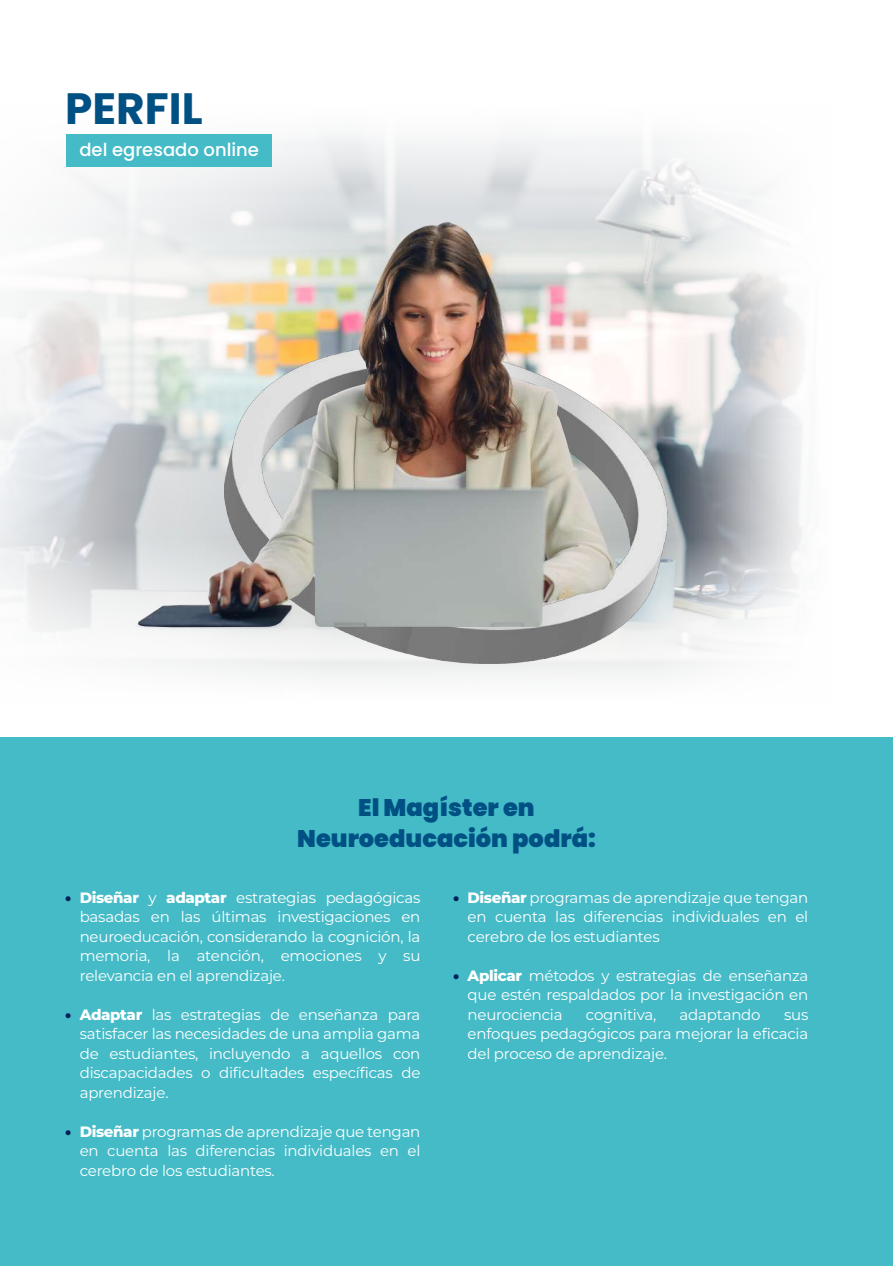
<style>
.page{position:relative;width:893px;height:1266px;background:#fff}
.page>*{position:absolute;margin:0;border:0;box-sizing:border-box;transform-origin:0 0}
.t1{font:700 43.8px "Poppins";color:#005083}
.t2{font:900 24px/30.8px "Poppins";color:#005083;text-align:center}
.t3{font:500 18px "Poppins";color:#fff}
.t4{font:15px/19.5px "Montserrat";letter-spacing:-.015em;color:#fff;text-align:justify}
.t5{font:900 15px "Montserrat";color:#00205b}
.s1{font-weight:800}
</style>
<div class="page">
<svg style="left:0;top:345px;width:138px;height:180px"></svg>
<svg style="left:667px;top:345px;width:136px;height:180px"></svg>
<svg style="left:13px;top:134px;width:791px;height:211px"></svg>
<svg style="left:0;top:525px;width:802px;height:154px"></svg>
<div style="left:0;top:738px;width:893px;height:528px;background:#44bbc7"></div>
<div style="left:66px;top:134px;width:205px;height:32px;background:#44bbc7"></div>
<img style="left:225px;top:345px;width:442px;height:318px">
<img style="left:138px;top:222px;width:477px;height:405px">
<h1 class="t1" style="left:65px;top:83px;width:139px">PERFIL</h1>
<p class="t3" style="left:79px;top:139px;width:181px">del egresado online</p>
<h2 class="t2" style="left:297px;top:793px;width:300px">El Magíster en<br>Neuroeducación podrá:</h2>
<p class="t5" style="left:65px;top:886px;width:8px">•</p>
<p class="t5" style="left:65px;top:1003px;width:8px">•</p>
<p class="t5" style="left:65px;top:1120px;width:8px">•</p>
<p class="t4" style="left:80px;top:887px;width:342px"><span class="s1">Diseñar</span> y <span class="s1">adaptar</span> estrategias pedagógicas basadas en las últimas investigaciones en neuroeducación, considerando la cognición, la memoria, la atención, emociones y su relevancia en el aprendizaje.</p>
<p class="t4" style="left:80px;top:1004px;width:342px"><span class="s1">Adaptar</span> las estrategias de enseñanza para satisfacer las necesidades de una amplia gama de estudiantes, incluyendo a aquellos con discapacidades o dificultades específicas de aprendizaje.</p>
<p class="t4" style="left:80px;top:1121px;width:342px"><span class="s1">Diseñar</span> programas de aprendizaje que tengan en cuenta las diferencias individuales en el cerebro de los estudiantes.</p>
<p class="t5" style="left:453px;top:886px;width:8px">•</p>
<p class="t5" style="left:453px;top:964px;width:8px">•</p>
<p class="t4" style="left:468px;top:887px;width:342px"><span class="s1">Diseñar</span> programas de aprendizaje que tengan en cuenta las diferencias individuales en el cerebro de los estudiantes</p>
<p class="t4" style="left:468px;top:965px;width:342px"><span class="s1">Aplicar</span> métodos y estrategias de enseñanza que estén respaldados por la investigación en neurociencia</p>
<p class="t4" style="left:586px;top:1004px;width:72px">cognitiva,</p>
<p class="t4" style="left:680px;top:1004px;width:83px">adaptando</p>
<p class="t4" style="left:468px;top:1004px;width:342px;text-indent:316px">sus enfoques pedagógicos para mejorar la eficacia del proceso de aprendizaje.</p>
</div>
